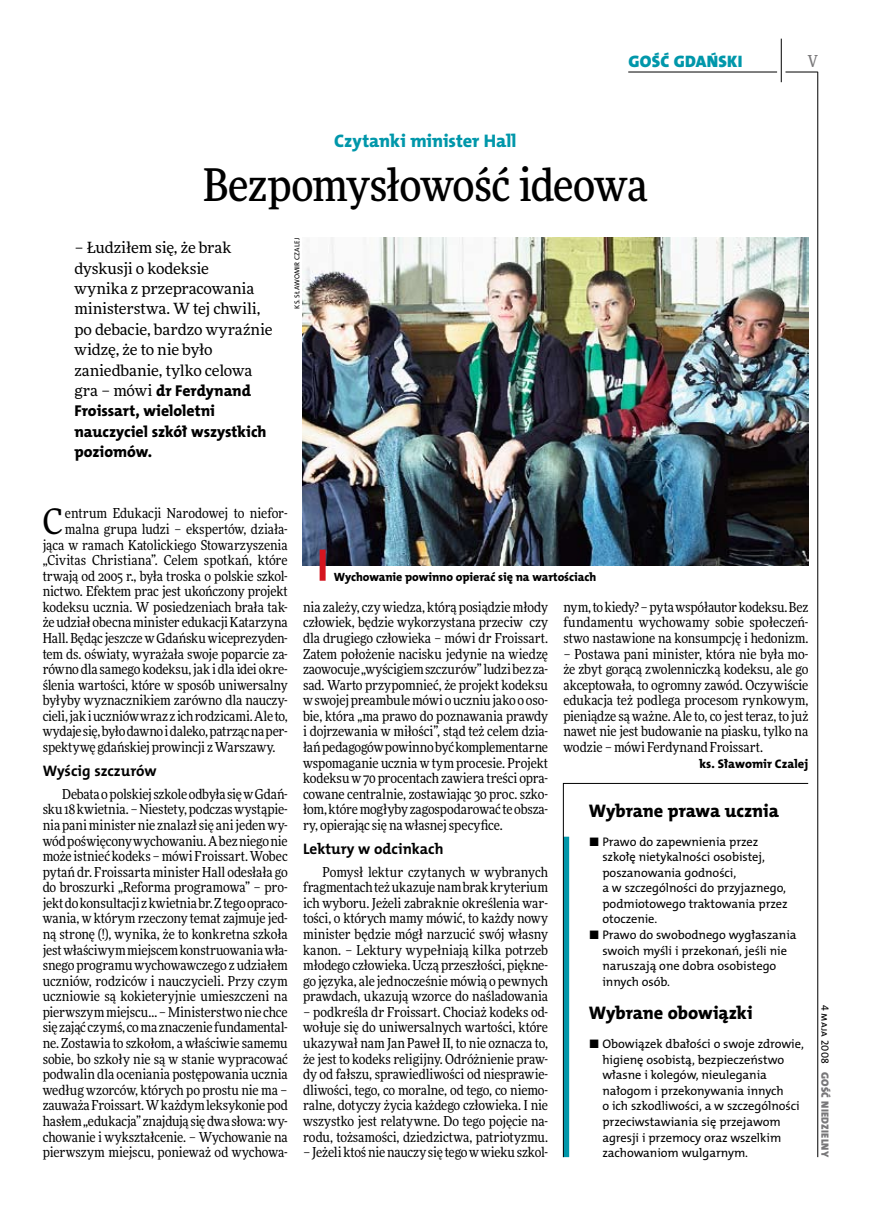
<style>
.page{position:relative;width:872px;height:1221px;background:#fff}
.page>*{position:absolute;margin:0;border:0;box-sizing:border-box;transform-origin:0 0}
.t1{font:500 45px "Freeday Narrow";letter-spacing:-.015em;color:#000}
.t2{font:35.25px "Freeday Narrow News";color:#000}
.t3{font:18.3px "The Mix HP8 Ex Bld";color:#000}
.t4{font:18.3px "The Mix HP8 Ex Bld";letter-spacing:-.005em;color:#0097aa}
.t5{font:16.65px "The Mix HP9 Blk";letter-spacing:.02em;color:#0097aa}
.t6{font:500 16.5px "Freeday Narrow";color:#787779;scale:.9 1}
.t7{font:15.75px/20.4px "The Mix HP8 Ex Bld";color:#000}
.t8{font:15.45px/20.4px "Freeday News";letter-spacing:-.01em;color:#000}
.t9{font:15.3px "The Mix HP7 Bld";color:#000}
.t10{font:13.8px/15.6px "Freeday Narrow News";letter-spacing:-.01em;color:#000;text-align:justify}
.t11{font:12.45px/15.6px "The Mix HP5 Plain";letter-spacing:-.005em;color:#000}
.t12{font:12.45px "The Mix HP8 Ex Bld";color:#000}
.t13{font:12px "The Mix HP8 Ex Bld";letter-spacing:-.005em;color:#000}
.t14{font:10.5px "The Mix HP9 Blk";letter-spacing:.025em;color:#787779}
.t15{font:10.5px "The Mix HP5 Plain";letter-spacing:.02em;color:#000}
.t16{font:7.2px "The Mix HP5 Plain";letter-spacing:.005em;color:#000}
.s1{font-family:"Freeday News";font-size:15.45px}
</style>
<div class="page">
<hr style="left:817px;top:72px;width:1px;height:1084px;background:#000">
<hr style="left:781px;top:39px;width:1px;height:43px;background:#000">
<hr style="left:785px;top:72px;width:32px;height:1px;background:#000">
<hr style="left:628px;top:72px;width:149px;height:1px;background:#000">
<svg style="left:563px;top:783px;width:245px;height:374px"></svg>
<img style="left:303px;top:238px;width:505px;height:327px">
<div style="left:319px;top:549px;width:6px;height:31px;background:#d4151f"></div>
<p class="t5" style="left:628px;top:50px;width:116px">GOŚĆ GDAŃSKI</p>
<p class="t6" style="left:807px;top:50px;width:13px">V</p>
<h3 class="t4" style="left:334px;top:129px;width:184px">Czytanki minister Hall</h3>
<h1 class="t1" style="left:203px;top:157px;width:446px">Bezpomysłowość ideowa</h1>
<p class="t8" style="left:74px;top:237px;width:200px">– Łudziłem się, że brak dyskusji o kodeksie<br>wynika z przepracowania ministerstwa. W tej chwili, po debacie, bardzo wyraźnie widzę, że to nie było zaniedbanie, tylko celowa</p>
<p class="t7" style="left:74px;top:380px;width:194px"><span class="s1">gra – mówi</span> dr Ferdynand<br>Froissart, wieloletni nauczyciel szkół wszystkich poziomów.</p>
<p class="t16" style="left:292px;top:308px;width:72px;rotate:-90deg">Ks. Sławomir Czalej</p>
<h2 class="t2" style="left:43px;top:499px;width:21px">C</h2>
<p class="t10" style="left:65px;top:505px;width:224px">entrum Edukacji Narodowej to niefor-</p>
<p class="t10" style="left:65px;top:521px;width:224px">malna grupa ludzi – ekspertów, działa-</p>
<p class="t10" style="left:43px;top:536px;width:246px">jąca w ramach Katolickiego Stowarzyszenia</p>
<p class="t10" style="left:43px;top:552px;width:246px">„Civitas Christiana”. Celem spotkań, które</p>
<p class="t10" style="left:43px;top:568px;width:246px">trwają od 2005 r., była troska o polskie szkol-</p>
<p class="t10" style="left:43px;top:583px;width:246px">nictwo. Efektem prac jest ukończony projekt</p>
<p class="t10" style="left:43px;top:599px;width:246px">kodeksu ucznia. W posiedzeniach brała tak-</p>
<p class="t10" style="left:43px;top:614px;width:246px">że udział obecna minister edukacji Katarzyna</p>
<p class="t10" style="left:43px;top:630px;width:246px">Hall. Będąc jeszcze w Gdańsku wiceprezyden-</p>
<p class="t10" style="left:43px;top:645px;width:246px">tem ds. oświaty, wyrażała swoje poparcie za-</p>
<p class="t10" style="left:43px;top:661px;width:246px">równo dla samego kodeksu, jak i dla idei okre-</p>
<p class="t10" style="left:43px;top:677px;width:246px">ślenia wartości, które w sposób uniwersalny</p>
<p class="t10" style="left:43px;top:692px;width:246px">byłyby wyznacznikiem zarówno dla nauczy-</p>
<p class="t10" style="left:43px;top:708px;width:246px">cieli, jak iuczniów wraz zich rodzicami. Ale to,</p>
<p class="t10" style="left:43px;top:723px;width:246px">wydaje się, było dawno idaleko, patrząc na per-</p>
<p class="t10" style="left:43px;top:739px;width:234px">spektywę gdańskiej prowincji zWarszawy.</p>
<p class="t9" style="left:43px;top:761px;width:115px">Wyścig szczurów</p>
<p class="t10" style="left:43px;top:786px;width:246px;text-indent:20px">Debata opolskiej szkole odbyła się wGdań&shy;sku 18 kwietnia. – Niestety, podczas wystąpie&shy;nia pani minister nie znalazł się ani jeden wy&shy;wód poświęcony wychowaniu. Abez niego nie może istnieć kodeks – mówi Froissart. Wobec pytań dr. Froissarta minister Hall odesłała go do broszurki „Reforma programowa” – pro&shy;jekt do konsultacji zkwietnia br. Ztego opraco&shy;wania, w którym rzeczony temat zajmuje jed&shy;ną stronę (!), wynika, że to konkretna szkoła jest właściwym miejscem konstruowania wła&shy;snego programu wychowawczego z udziałem uczniów, rodziców i nauczycieli. Przy czym uczniowie są kokieteryjnie umieszczeni na pierwszym miejscu… – Ministerstwo nie chce się zająć czymś, co ma znaczenie fundamental&shy;ne. Zostawia to szkołom, a właściwie samemu sobie, bo szkoły nie są w stanie wypracować podwalin dla oceniania postępowania ucznia według wzorców, których po prostu nie ma – zauważa Froissart. Wkażdym leksykonie pod hasłem „edukacja” znajdują się dwa słowa: wy&shy;chowanie i wykształcenie. – Wychowanie na pierwszym miejscu, ponieważ od wychowa-</p>
<p class="t13" style="left:334px;top:569px;width:264px">Wychowanie powinno opierać się na wartościach</p>
<p class="t10" style="left:303px;top:599px;width:246px">nia zależy, czy wiedza, którą posiądzie młody człowiek, będzie wykorzystana przeciw czy dla drugiego człowieka – mówi dr Froissart.<br>Zatem położenie nacisku jedynie na wiedzę zaowocuje „wyścigiem szczurów” ludzi bez za&shy;sad. Warto przypomnieć, że projekt kodeksu wswojej preambule mówi ouczniu jako o oso&shy;bie, która „ma prawo do poznawania prawdy i dojrzewania w miłości”, stąd też celem dzia&shy;łań pedagogów powinno być komplementarne wspomaganie ucznia w tym procesie. Projekt kodeksu w 70 procentach zawiera treści opra&shy;cowane centralnie, zostawiając 30 proc. szko&shy;łom, które mogłyby zagospodarować te obsza&shy;ry, opierając się na własnej specyfice.</p>
<p class="t9" style="left:303px;top:839px;width:142px">Lektury w odcinkach</p>
<p class="t10" style="left:303px;top:863px;width:246px;text-indent:20px">Pomysł lektur czytanych w wybranych fragmentach też ukazuje nam brak kryterium ich wyboru. Jeżeli zabraknie określenia war&shy;tości, o których mamy mówić, to każdy nowy minister będzie mógł narzucić swój własny kanon. – Lektury wypełniają kilka potrzeb młodego człowieka. Uczą przeszłości, piękne&shy;go języka, ale jednocześnie mówią o pewnych prawdach, ukazują wzorce do naśladowania</p>
<p class="t10" style="left:303px;top:1003px;width:246px">– podkreśla dr Froissart. Chociaż kodeks od&shy;wołuje się do uniwersalnych wartości, które ukazywał nam Jan Paweł II, to nie oznacza to, że jest to kodeks religijny. Odróżnienie praw&shy;dy od fałszu, sprawiedliwości od niesprawie&shy;dliwości, tego, co moralne, od tego, co niemo&shy;ralne, dotyczy życia każdego człowieka. I nie wszystko jest relatywne. Do tego pojęcie na&shy;rodu, tożsamości, dziedzictwa, patriotyzmu.</p>
<p class="t10" style="left:303px;top:1144px;width:246px">– Jeżeli ktoś nie nauczy się tego wwieku szkol-</p>
<p class="t10" style="left:563px;top:599px;width:246px">nym, to kiedy? – pyta współautor kodeksu. Bez fundamentu wychowamy sobie społeczeń&shy;stwo nastawione na konsumpcję i hedonizm.</p>
<p class="t10" style="left:563px;top:645px;width:246px">– Postawa pani minister, która nie była mo&shy;że zbyt gorącą zwolenniczką kodeksu, ale go akceptowała, to ogromny zawód. Oczywiście edukacja też podlega procesom rynkowym, pieniądze są ważne. Ale to, co jest teraz, to już nawet nie jest budowanie na piasku, tylko na wodzie – mówi Ferdynand Froissart.</p>
<p class="t12" style="left:699px;top:755px;width:111px">ks. Sławomir Czalej</p>
<h3 class="t3" style="left:588px;top:798px;width:192px">Wybrane prawa ucznia</h3>
<p class="t11" style="left:602px;top:833px;width:187px;text-indent:-14px">■ Prawo do zapewnienia przez szkołę nietykalności osobistej, poszanowania godności,<br>a w szczególności do przyjaznego, podmiotowego traktowania przez otoczenie.</p>
<p class="t11" style="left:602px;top:927px;width:196px;text-indent:-14px">■ Prawo do swobodnego wygłaszania swoich myśli i przekonań, jeśli nie naruszają one dobra osobistego innych osób.</p>
<h3 class="t3" style="left:588px;top:1001px;width:165px">Wybrane obowiązki</h3>
<p class="t11" style="left:602px;top:1036px;width:203px;text-indent:-14px">■ Obowiązek dbałości o swoje zdrowie, higienę osobistą, bezpieczeństwo własne i kolegów, nieulegania nałogom i przekonywania innych<br>o ich szkodliwości, a w szczególności przeciwstawiania się przejawom agresji i przemocy oraz wszelkim zachowaniom wulgarnym.</p>
<p class="t15" style="left:832px;top:1004px;width:61px;rotate:90deg">4 maja 2008</p>
<p class="t14" style="left:832px;top:1071px;width:87px;rotate:90deg">GOŚĆ NIEDZIELNY</p>
</div>
